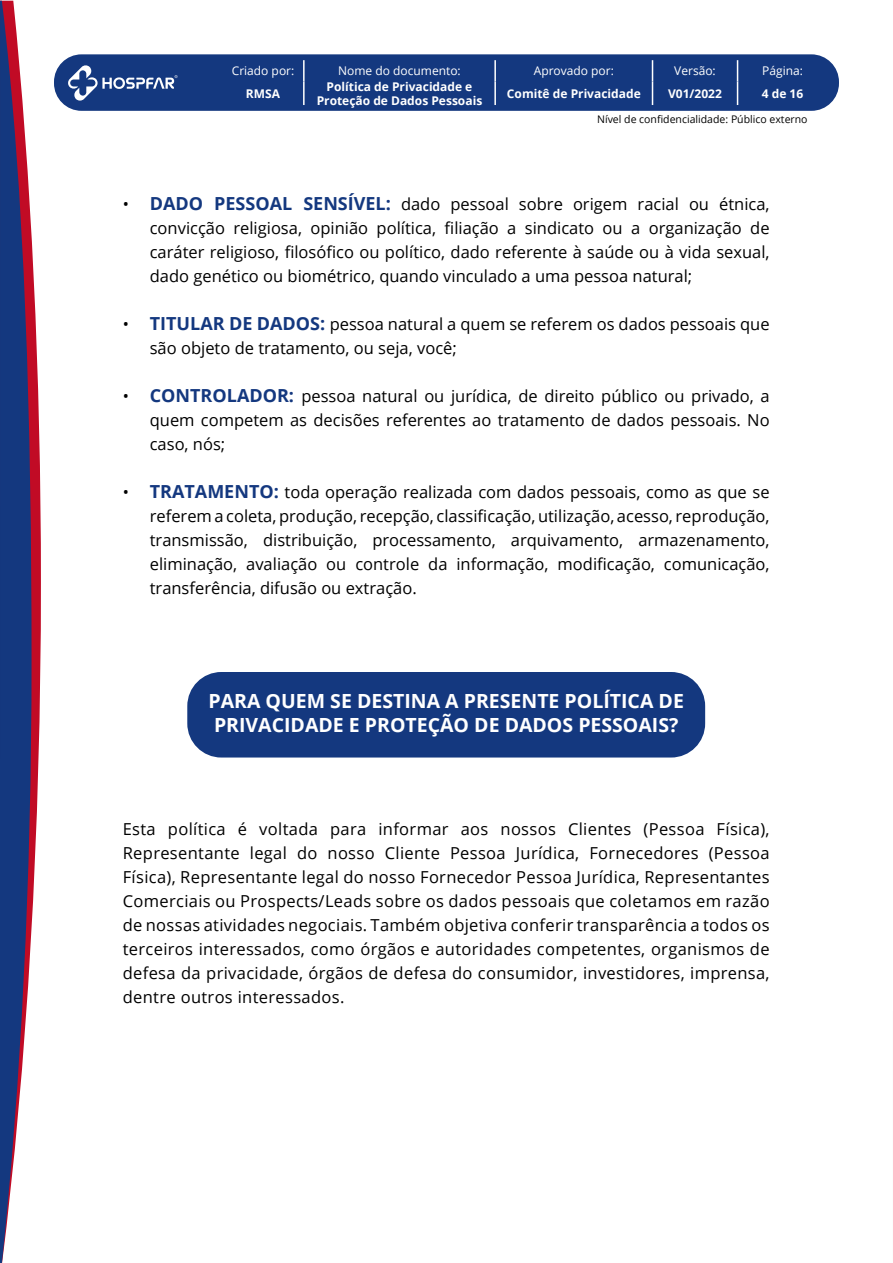
<style>
.page{position:relative;width:893px;height:1263px;background:#fff}
.page>*{position:absolute;margin:0;border:0;box-sizing:border-box;transform-origin:0 0}
.t1{font:700 19.5px/23.4px "Open Sans";color:#fff}
.t2{font:16.5px/24px "Open Sans";color:#000;text-align:justify}
.t3{font:700 12px/14.4px "Open Sans";color:#fff;text-align:center}
.t4{font:12px "Open Sans";color:#fff}
.t5{font:10.5px "Open Sans";color:#000}
.s1{font-weight:700;font-size:18px;color:#14387f}
</style>
<div class="page">
<div style="left:54px;top:54px;width:785px;height:57px;background:#14387f;border-radius:28px"></div>
<svg style="left:68px;top:65px;width:110px;height:36px"></svg>
<svg style="left:32px;top:245px;width:9px;height:674px;fill:#c10b25"></svg>
<svg style="left:0;top:1px;width:32px;height:1262px;background:#4e5087"></svg>
<hr style="left:303px;top:60px;width:2px;height:21px;background:#fff">
<hr style="left:494px;top:60px;width:2px;height:21px;background:#fff">
<hr style="left:303px;top:81px;width:2px;height:24px;background:#fff">
<hr style="left:494px;top:81px;width:2px;height:24px;background:#fff">
<svg style="left:652px;top:60px;width:1px;height:45px"></svg>
<svg style="left:737px;top:60px;width:1px;height:45px"></svg>
<div style="left:187px;top:672px;width:518px;height:85px;background:#14387f;border-radius:34px"></div>
<p class="t4" style="left:232px;top:63px;width:64px">Criado por:</p>
<p class="t4" style="left:338px;top:63px;width:124px">Nome do documento:</p>
<p class="t4" style="left:534px;top:63px;width:82px">Aprovado por:</p>
<p class="t4" style="left:674px;top:63px;width:43px">Versão:</p>
<p class="t4" style="left:762px;top:63px;width:42px">Página:</p>
<p class="t3" style="left:246px;top:86px;width:36px">RMSA</p>
<p class="t3" style="left:317px;top:79px;width:167px">Política de Privacidade e<br>Proteção de Dados Pessoais</p>
<p class="t3" style="left:507px;top:86px;width:135px">Comitê de Privacidade</p>
<p class="t3" style="left:668px;top:86px;width:55px">V01/2022</p>
<p class="t3" style="left:762px;top:86px;width:43px">4 de 16</p>
<p class="t5" style="left:597px;top:112px;width:212px">Nível de confidencialidade: Público externo</p>
<p class="t2" style="left:150px;top:191px;width:621px;text-indent:-27px">• <span class="s1">DADO PESSOAL SENSÍVEL:</span> dado pessoal sobre origem racial ou étnica, convicção religiosa, opinião política, filiação a sindicato ou a organização de caráter religioso, filosófico ou político, dado referente à saúde ou à vida sexual, dado genético ou biométrico, quando vinculado a uma pessoa natural;</p>
<p class="t2" style="left:150px;top:311px;width:621px;text-indent:-27px">• <span class="s1">TITULAR DE DADOS:</span> pessoa natural a quem se referem os dados pessoais que são objeto de tratamento, ou seja, você;</p>
<p class="t2" style="left:150px;top:383px;width:621px;text-indent:-27px">• <span class="s1">CONTROLADOR:</span> pessoa natural ou jurídica, de direito público ou privado, a quem competem as decisões referentes ao tratamento de dados pessoais. No caso, nós;</p>
<p class="t2" style="left:150px;top:480px;width:621px;text-indent:-27px">• <span class="s1">TRATAMENTO:</span> toda operação realizada com dados pessoais, como as que se referem a coleta, produção, recepção, classificação, utilização, acesso, reprodução, transmissão, distribuição, processamento, arquivamento, armazenamento, eliminação, avaliação ou controle da informação, modificação, comunicação, transferência, difusão ou extração.</p>
<p class="t1" style="left:209px;top:689px;width:477px">PARA QUEM SE DESTINA A PRESENTE POLÍTICA DE<br>PRIVACIDADE E PROTEÇÃO DE DADOS PESSOAIS?</p>
<p class="t2" style="left:123px;top:816px;width:648px">Esta política é voltada para informar aos nossos Clientes (Pessoa Física), Representante legal do nosso Cliente Pessoa Jurídica, Fornecedores (Pessoa Física), Representante legal do nosso Fornecedor Pessoa Jurídica, Representantes Comerciais ou Prospects/Leads sobre os dados pessoais que coletamos em razão de nossas atividades negociais. Também objetiva conferir transparência a todos os terceiros interessados, como órgãos e autoridades competentes, organismos de defesa da privacidade, órgãos de defesa do consumidor, investidores, imprensa, dentre outros interessados.</p>
</div>
